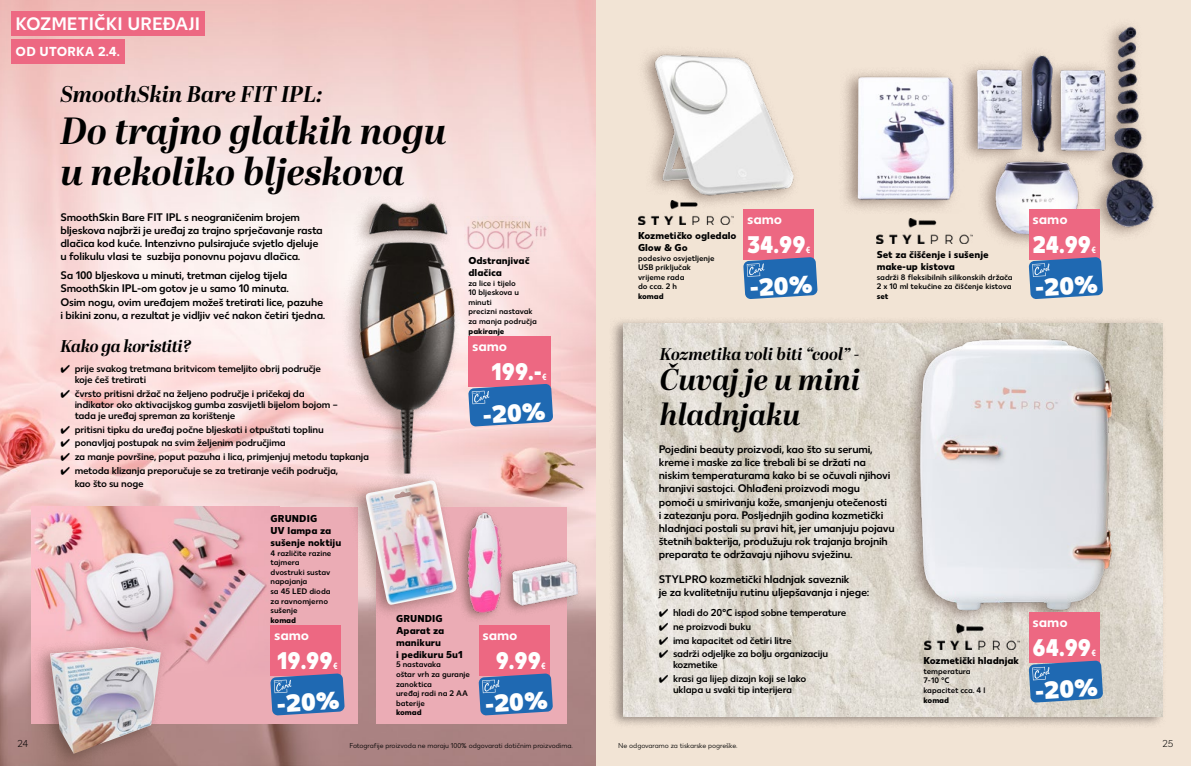
<style>
.page{position:relative;width:1191px;height:766px;background:#fff}
.page>*{position:absolute;margin:0;border:0;box-sizing:border-box;transform-origin:0 0}
.t1{font:italic 700 37.8px/41.6px "Abril Display";letter-spacing:-.005em;color:#000}
.t2{font:italic 700 30px/35px "Abril Display";color:#000}
.t3{font:800 24.6px "Kaufland";color:#fff}
.t4{font:800 24px "Kaufland";color:#fff;scale:.89 1}
.t5{font:italic 700 22.7px "Abril Display";color:#000}
.t6{font:500 18px "Kaufland";color:#fff}
.t7{font:italic 700 17px "Abril Display";letter-spacing:-.015em;color:#000}
.t8{font:700 14px "Kaufland";letter-spacing:-.005em;color:#fff}
.t9{font:700 13px "Kaufland";letter-spacing:.01em;color:#fff}
.t10{font:500 11px/13.2px "Kaufland";letter-spacing:-.02em;color:#000}
.t11{font:500 10px/11px "Kaufland";letter-spacing:-.02em;color:#000}
.t12{font:10px/12px "Kaufland Bold+";color:#000}
.t13{font:300 10px "Kaufland";color:#000}
.t14{font:700 9px "Kaufland";color:#fff;scale:.89 1}
.t15{font:500 8px/9.6px "Kaufland";color:#000}
.t16{font:8px "Kaufland Bold+";color:#000}
.t17{font:7px "Kaufland";color:#000}
</style>
<div class="page">
<div style="left:595px;top:0;width:596px;height:765px;background:#f2e4d5"></div>
<img style="left:0;top:0;width:595px;height:765px">
<div style="left:609px;top:317px;width:557px;height:411px;background:#362c2a;opacity:.5"></div>
<img style="left:624px;top:323px;width:538px;height:392px">
<div style="left:341px;top:194px;width:120px;height:294px;background:#4c352b;opacity:.5"></div>
<img style="left:354px;top:197px;width:108px;height:273px">
<img style="left:651px;top:52px;width:143px;height:147px">
<div style="left:838px;top:18px;width:322px;height:232px;background:#4c352b;opacity:.5"></div>
<img style="left:852px;top:23px;width:307px;height:220px">
<div style="left:743px;top:209px;width:71px;height:50px;background:#ed6882"></div>
<svg style="left:743px;top:257px;width:74px;height:42px;background:#3c75b4"></svg>
<div style="left:1029px;top:209px;width:70px;height:50px;background:#ed6882"></div>
<svg style="left:1028px;top:257px;width:75px;height:42px;background:#3f76b4"></svg>
<div style="left:901px;top:329px;width:218px;height:296px;background:#4c352b;opacity:.5"></div>
<img style="left:912px;top:327px;width:221px;height:301px">
<div style="left:468px;top:358px;width:82px;height:29px;background:#ed6882"></div>
<div style="left:468px;top:337px;width:82px;height:21px;background:#ed6882"></div>
<svg style="left:468px;top:383px;width:85px;height:43px;background:#4173b2"></svg>
<img style="left:464px;top:216px;width:84px;height:36px">
<img style="left:638px;top:200px;width:95px;height:25px">
<img style="left:876px;top:219px;width:96px;height:24px">
<div style="left:1029px;top:612px;width:70px;height:50px;background:#ed6882"></div>
<svg style="left:1028px;top:660px;width:75px;height:42px;background:#3d74b2"></svg>
<img style="left:924px;top:624px;width:95px;height:25px">
<div style="left:31px;top:506px;width:326px;height:217px;background:#ebacb5"></div>
<img style="left:31px;top:506px;width:236px;height:166px">
<div style="left:376px;top:506px;width:190px;height:217px;background:#ebacb5"></div>
<div style="left:347px;top:470px;width:116px;height:150px;background:#4c352b;opacity:.5"></div>
<img style="left:365px;top:480px;width:92px;height:126px">
<div style="left:270px;top:625px;width:71px;height:50px;background:#ed6882"></div>
<svg style="left:270px;top:673px;width:75px;height:42px;background:#3e71b1"></svg>
<div style="left:479px;top:625px;width:70px;height:50px;background:#ed6882"></div>
<svg style="left:478px;top:673px;width:75px;height:42px;background:#3e71b1"></svg>
<div style="left:455px;top:506px;width:127px;height:117px;background:#4c352b;opacity:.5"></div>
<img style="left:468px;top:513px;width:109px;height:99px">
<div style="left:31px;top:636px;width:137px;height:129px;background:#4c352b;opacity:.5"></div>
<img style="left:50px;top:647px;width:111px;height:106px">
<div style="left:11px;top:40px;width:114px;height:24px;background:#ed6882"></div>
<div style="left:11px;top:11px;width:193px;height:24px;background:#ed6882"></div>
<h3 class="t6" style="left:16px;top:13px;width:186px">KOZMETIČKI UREĐAJI</h3>
<p class="t9" style="left:16px;top:44px;width:106px">OD UTORKA 2.4.</p>
<h3 class="t5" style="left:60px;top:78px;width:263px">SmoothSkin Bare FIT IPL:</h3>
<h1 class="t1" style="left:60px;top:112px;width:388px">Do trajno glatkih nogu u nekoliko bljeskova</h1>
<p class="t10" style="left:60px;top:210px;width:264px">SmoothSkin Bare FIT IPL s neograničenim brojem bljeskova najbrži je uređaj za trajno sprječavanje rasta dlačica kod kuće. Intenzivno pulsirajuće svjetlo djeluje u folikulu vlasi te suzbija ponovnu pojavu dlačica.</p>
<p class="t10" style="left:60px;top:269px;width:266px">Sa 100 bljeskova u minuti, tretman cijelog tijela SmoothSkin IPL-om gotov je u samo 10 minuta.<br>Osim nogu, ovim uređajem možeš tretirati lice, pazuhe i bikini zonu, a rezultat je vidljiv već nakon četiri tjedna.</p>
<h3 class="t7" style="left:60px;top:334px;width:132px">Kako ga koristiti?</h3>
<p class="t11" style="left:75px;top:363px;width:248px;text-indent:-14px">✓ prije svakog tretmana britvicom temeljito obrij područje koje ćeš tretirati</p>
<p class="t11" style="left:75px;top:388px;width:264px;text-indent:-14px">✓ čvrsto pritisni držač na željeno područje i pričekaj da indikator oko aktivacijskog gumba zasvijetli bijelom bojom – tada je uređaj spreman za korištenje</p>
<p class="t11" style="left:60px;top:424px;width:265px">✓ pritisni tipku da uređaj počne bljeskati i otpuštati toplinu</p>
<p class="t11" style="left:60px;top:437px;width:227px">✓ ponavljaj postupak na svim željenim područjima</p>
<p class="t11" style="left:60px;top:451px;width:310px">✓ za manje površine, poput pazuha i lica, primjenjuj metodu tapkanja</p>
<p class="t11" style="left:75px;top:464px;width:265px;line-height:13.2px;text-indent:-14px">✓ metoda klizanja preporučuje se za tretiranje većih područja, kao što su noge</p>
<p class="t12" style="left:468px;top:254px;width:63px">Odstranjivač dlačica</p>
<p class="t15" style="left:468px;top:278px;width:70px">za lice i tijelo<br>10 bljeskova u minuti<br>precizni nastavak za manja područja</p>
<p class="t16" style="left:468px;top:326px;width:37px">pakiranje</p>
<h3 class="t4" style="left:491px;top:357px;width:58px">199.-</h3>
<p class="t14" style="left:542px;top:371px;width:7px">€</p>
<p class="t8" style="left:472px;top:338px;width:37px">samo</p>
<h3 class="t3" style="left:482px;top:399px;width:64px;rotate:-3deg">-20%</h3>
<p class="t12" style="left:270px;top:512px;width:72px">GRUNDIG<br>UV lampa za sušenje noktiju</p>
<p class="t15" style="left:270px;top:548px;width:62px">4 različite razine tajmera dvostruki sustav napajanja<br>sa 45 LED dioda za ravnomjerno sušenje</p>
<p class="t16" style="left:270px;top:615px;width:27px">komad</p>
<h3 class="t4" style="left:277px;top:646px;width:64px">19.99</h3>
<p class="t14" style="left:333px;top:660px;width:7px">€</p>
<p class="t8" style="left:274px;top:626px;width:37px">samo</p>
<h3 class="t3" style="left:276px;top:688px;width:64px;rotate:-3deg">-20%</h3>
<p class="t12" style="left:396px;top:612px;width:68px">GRUNDIG<br>Aparat za manikuru<br>i pedikuru 5u1</p>
<p class="t15" style="left:396px;top:659px;width:75px">5 nastavaka<br>oštar vrh za guranje zanoktica<br>uređaj radi na 2 AA baterije</p>
<p class="t16" style="left:396px;top:707px;width:27px">komad</p>
<p class="t8" style="left:482px;top:626px;width:37px">samo</p>
<h3 class="t4" style="left:496px;top:646px;width:52px">9.99</h3>
<p class="t14" style="left:541px;top:660px;width:7px">€</p>
<h3 class="t3" style="left:484px;top:688px;width:64px;rotate:-3deg">-20%</h3>
<p class="t12" style="left:638px;top:229px;width:100px">Kozmetičko ogledalo<br>Glow &amp; Go</p>
<p class="t15" style="left:638px;top:253px;width:78px">podesivo osvjetljenje<br>USB priključak vrijeme rada<br>do cca. 2 h</p>
<p class="t16" style="left:638px;top:291px;width:27px">komad</p>
<p class="t8" style="left:747px;top:210px;width:37px">samo</p>
<h3 class="t4" style="left:747px;top:230px;width:67px">34.99</h3>
<p class="t14" style="left:805px;top:244px;width:7px">€</p>
<h3 class="t3" style="left:749px;top:272px;width:64px;rotate:-3deg">-20%</h3>
<p class="t12" style="left:876px;top:249px;width:113px">Set za čišćenje i sušenje make-up kistova</p>
<p class="t15" style="left:876px;top:272px;width:137px">sadrži 8 fleksibilnih silikonskih držača<br>2 x 10 ml tekućine za čišćenje kistova</p>
<p class="t16" style="left:876px;top:291px;width:13px">set</p>
<p class="t8" style="left:1032px;top:210px;width:37px">samo</p>
<h3 class="t4" style="left:1032px;top:230px;width:67px">24.99</h3>
<p class="t14" style="left:1091px;top:244px;width:7px">€</p>
<h3 class="t3" style="left:1034px;top:272px;width:64px;rotate:-3deg">-20%</h3>
<h3 class="t7" style="left:660px;top:342px;width:201px">Kozmetika voli biti “cool” -</h3>
<h2 class="t2" style="left:660px;top:364px;width:202px">Čuvaj je u mini hladnjaku</h2>
<p class="t10" style="left:659px;top:442px;width:237px">Pojedini beauty proizvodi, kao što su serumi, kreme i maske za lice trebali bi se držati na niskim temperaturama kako bi se očuvali njihovi hranjivi sastojci. Ohlađeni proizvodi mogu pomoći u smirivanju kože, smanjenju otečenosti<br>i zatezanju pora. Posljednjih godina kozmetički hladnjaci postali su pravi hit, jer umanjuju pojavu štetnih bakterija, produžuju rok trajanja brojnih preparata te održavaju njihovu svježinu.</p>
<p class="t10" style="left:659px;top:572px;width:212px">STYLPRO kozmetički hladnjak saveznik<br>je za kvalitetniju rutinu uljepšavanja i njege:</p>
<p class="t11" style="left:659px;top:607px;width:189px">✓ hladi do 20°C ispod sobne temperature</p>
<p class="t11" style="left:659px;top:620px;width:94px">✓ ne proizvodi buku</p>
<p class="t11" style="left:659px;top:634px;width:135px">✓ ima kapacitet od četiri litre</p>
<p class="t11" style="left:673px;top:648px;width:157px;text-indent:-14px">✓ sadrži odjeljke za bolju organizaciju kozmetike</p>
<p class="t11" style="left:659px;top:673px;width:149px;text-align:center">✓ krasi ga lijep dizajn koji se lako uklapa u svaki tip interijera</p>
<p class="t12" style="left:923px;top:654px;width:97px">Kozmetički hladnjak</p>
<p class="t15" style="left:923px;top:666px;width:64px">temperatura<br>7-10 °C kapacitet cca. 4 l</p>
<p class="t16" style="left:923px;top:694px;width:27px">komad</p>
<p class="t8" style="left:1032px;top:614px;width:37px">samo</p>
<h3 class="t4" style="left:1032px;top:633px;width:67px">64.99</h3>
<p class="t14" style="left:1091px;top:647px;width:7px">€</p>
<h3 class="t3" style="left:1034px;top:675px;width:64px;rotate:-3deg">-20%</h3>
<p class="t13" style="left:18px;top:737px;width:12px">24</p>
<p class="t17" style="left:349px;top:741px;width:225px">Fotografije proizvoda ne moraju 100% odgovarati dotičnim proizvodima.</p>
<p class="t17" style="left:618px;top:741px;width:121px">Ne odgovaramo za tiskarske pogreške.</p>
<p class="t13" style="left:1162px;top:737px;width:12px">25</p>
</div>
